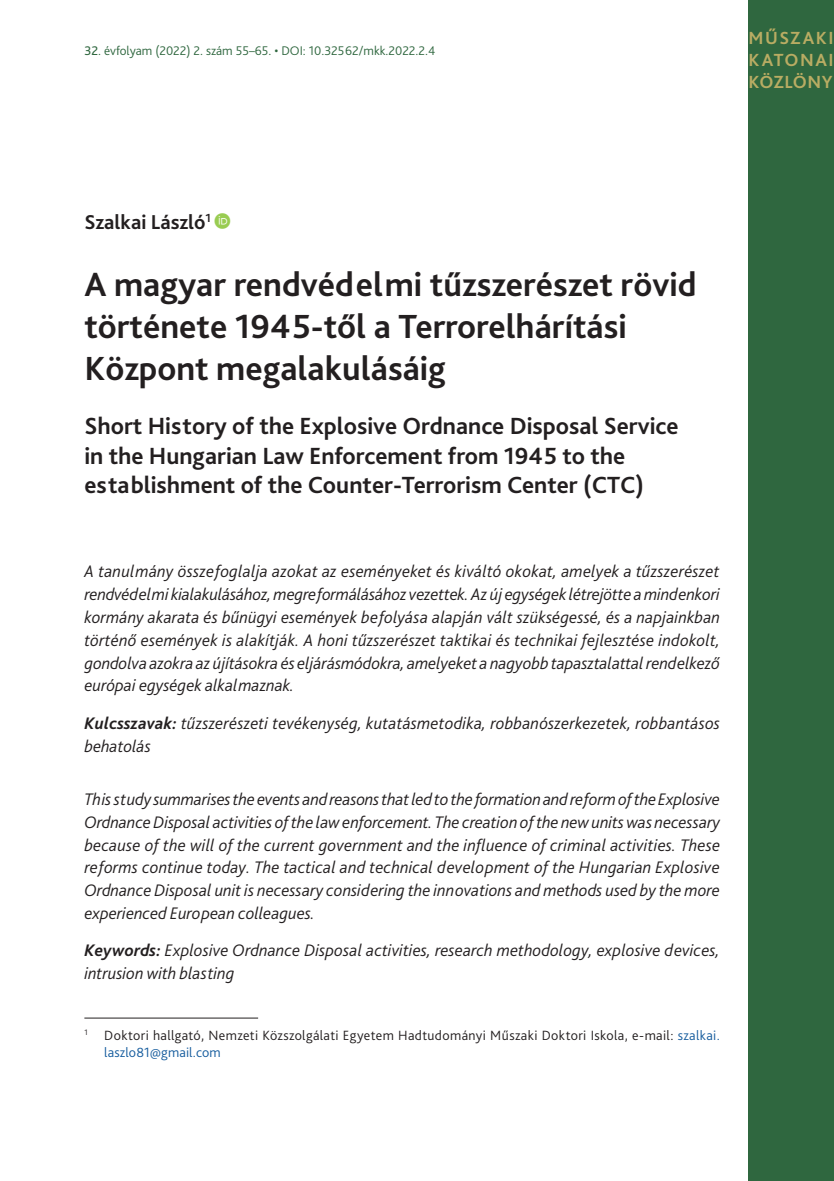
<style>
.page{position:relative;width:834px;height:1181px;background:#fff}
.page>*{position:absolute;margin:0;border:0;box-sizing:border-box;transform-origin:0 0}
.Tanulmánycím{font:700 35px/42px "Bliss Pro";color:#231f20}
.Tanulmánycím_angol{font:700 24.5px/29.4px "Bliss Pro";color:#231f20}
.Szerző{font:700 21px "Bliss Pro";color:#231f20}
.MR___Cím{font:700 18.38px "Bliss Pro";letter-spacing:.065em;color:#b9ac63}
.MR___Cím-2{font:700 18.38px "Bliss Pro";letter-spacing:.015em;color:#b9ac63}
.Absztrakt__szöveg{font:italic 300 17.5px/22.8px "Bliss Pro";color:#231f20;text-align:justify}
.Absztakt__keywords{font:italic 300 17.5px/22.8px "Bliss Pro";letter-spacing:.005em;color:#231f20}
.Lábjegyzet{font:300 14px/16.8px "Bliss Pro";letter-spacing:.025em;color:#231f20}
.Fejléc_jobb{font:300 13.12px "Bliss Pro";color:#2f673f}
.s1{font-weight:400}
.s2{font-family:"Orcidfont";font-weight:400;color:#99cc52}
.s3{font-weight:700}
.s4{color:#175d9e}
</style>
<div class="page">
<div style="left:748px;top:0;width:85px;height:1181px;background:#2f673f"></div>
<hr style="left:84px;top:1017px;width:174px;height:1px;background:#231f20">
<p class="Fejléc_jobb" style="left:84px;top:42px;width:352px"><span class="s1">32</span>. évfolyam (2022) 2. szám 55–65. • DOI: 10.32562/mkk.2022.2.4</p>
<p class="MR___Cím" style="left:748px;top:27px;width:86px">MŰSZAKI</p>
<p class="MR___Cím" style="left:748px;top:49px;width:87px">KATONAI</p>
<p class="MR___Cím-2" style="left:748px;top:71px;width:85px">KÖZLÖNY</p>
<p class="Szerző" style="left:84px;top:209px;width:148px">Szalkai László<sup>1</sup> <span class="s2">¤</span></p>
<p class="Tanulmánycím" style="left:84px;top:262px;width:613px">A magyar rendvédelmi tűzszerészet rövid története 1945-től a Terrorelhárítási<br>Központ megalakulásáig</p>
<p class="Tanulmánycím_angol" style="left:84px;top:411px;width:595px">Short History of the Explosive Ordnance Disposal Service in the Hungarian Law Enforcement from 1945 to the establishment of the Counter-Terrorism Center (CTC)</p>
<p class="Absztrakt__szöveg" style="left:84px;top:560px;width:637px">A tanulmány összefoglalja azokat az eseményeket és kiváltó okokat, amelyek a tűzszerészet rendvédelmi kialakulásához, megreformálásához vezettek. Az új egységek létrejötte amindenkori kormány akarata és bűnügyi események befolyása alapján vált szükségessé, és a napjainkban történő események is alakítják. A honi tűzszerészet taktikai és technikai fejlesztése indokolt, gondolva azokra az újításokra és eljárásmódokra, amelyeket a nagyobb tapasztalattal rendelkező európai egységek alkalmaznak.</p>
<p class="Absztakt__keywords" style="left:84px;top:711px;width:637px"><span class="s3">Kulcsszavak:</span> tűzszerészeti tevékenység, kutatásmetodika, robbanószerkezetek, robbantásos behatolás</p>
<p class="Absztrakt__szöveg" style="left:84px;top:787px;width:637px">This study summarises the events and reasons that led to the formation and reform of the Explosive Ordnance Disposal activities of the law enforcement. The creation of the new units was necessary because of the will of the current government and the influence of criminal activities. These reforms continue today. The tactical and technical development of the Hungarian Explosive Ordnance Disposal unit is necessary considering the innovations and methods used by the more experienced European colleagues.</p>
<p class="Absztakt__keywords" style="left:84px;top:939px;width:636px"><span class="s3">Keywords:</span> Explosive Ordnance Disposal activities, research methodology, explosive devices, intrusion with blasting</p>
<p class="Lábjegyzet" style="left:104px;top:1026px;width:617px;text-indent:-20px"><sup>1</sup> Doktori hallgató, Nemzeti Közszolgálati Egyetem Hadtudományi Műszaki Doktori Iskola, e-mail: <span class="s4">szalkai. laszlo81@gmail.com</span></p>
</div>
